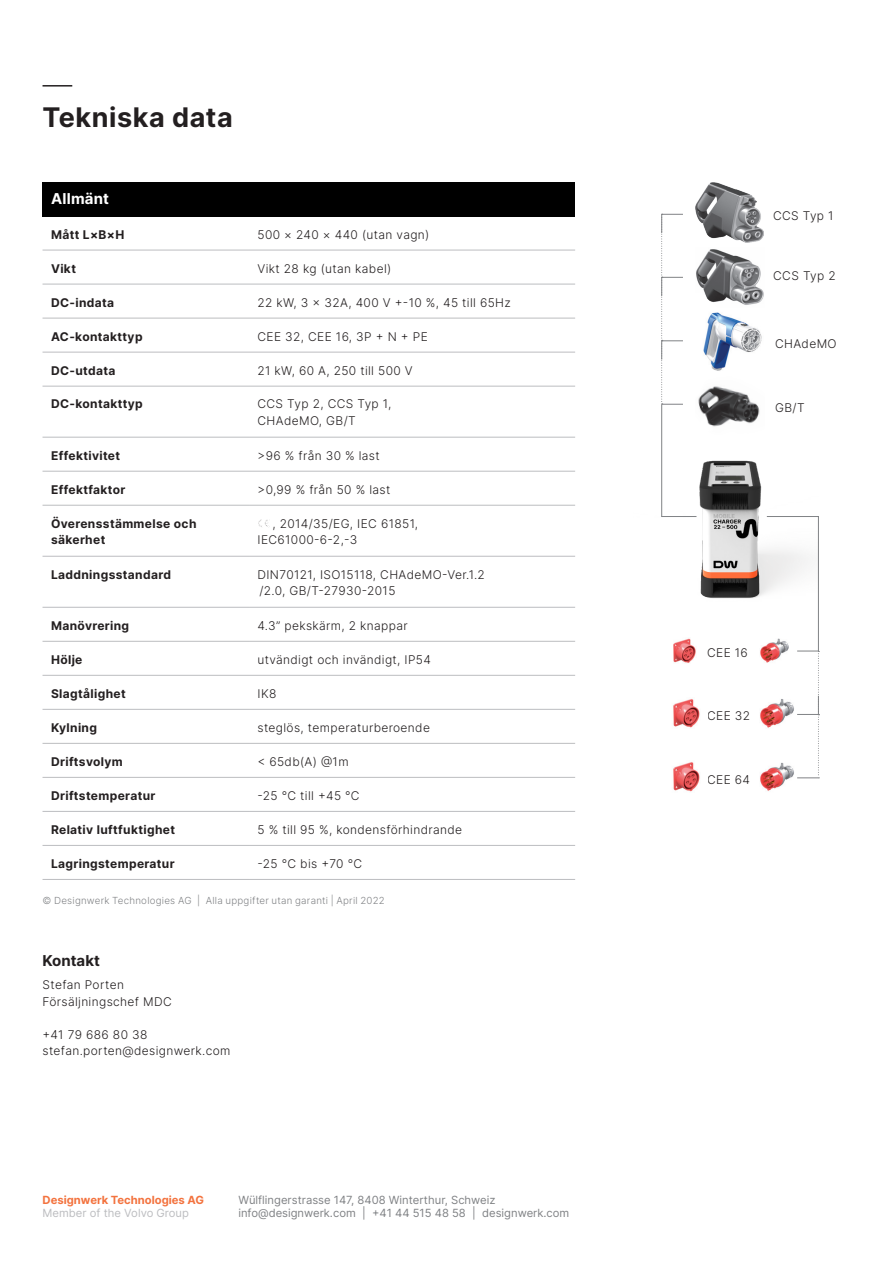
<style>
.page{position:relative;width:893px;height:1263px;background:#fff}
.page>*{position:absolute;margin:0;border:0;box-sizing:border-box;transform-origin:0 0}
.t1{font:700 27px "Inter";letter-spacing:.02em;color:#231f20}
.t2{font:700 15px "Inter";letter-spacing:.015em;color:#fff}
.t3{font:700 15px "Inter";color:#231f20}
.t4{font:300 12px/16.5px "Inter";letter-spacing:.03em;color:#231f20}
.t5{font:700 12px/16.5px "Inter";letter-spacing:.03em;color:#231f20}
.t6{font:11.25px/13.5px "Inter";color:#808285}
.t7{font:700 11.25px "Inter";color:#f3733f}
.t8{font:11.25px "Inter";color:#bcbdc0}
.t9{font:300 9.75px "Inter";letter-spacing:.025em;color:#808285}
</style>
<div class="page">
<img style="left:662px;top:438px;width:104px;height:161px">
<hr style="left:43px;top:85px;width:29px;height:2px;background:#231f20">
<div style="left:43px;top:182px;width:532px;height:34px;background:#000"></div>
<hr style="left:43px;top:709px;width:206px;height:1px;background:#bcbdc0">
<hr style="left:249px;top:709px;width:326px;height:1px;background:#bcbdc0">
<hr style="left:43px;top:250px;width:206px;height:1px;background:#bcbdc0">
<hr style="left:249px;top:250px;width:326px;height:1px;background:#bcbdc0">
<hr style="left:43px;top:284px;width:206px;height:1px;background:#bcbdc0">
<hr style="left:249px;top:284px;width:326px;height:1px;background:#bcbdc0">
<hr style="left:43px;top:318px;width:206px;height:1px;background:#bcbdc0">
<hr style="left:249px;top:318px;width:326px;height:1px;background:#bcbdc0">
<hr style="left:43px;top:352px;width:206px;height:1px;background:#bcbdc0">
<hr style="left:249px;top:352px;width:326px;height:1px;background:#bcbdc0">
<hr style="left:43px;top:386px;width:206px;height:1px;background:#bcbdc0">
<hr style="left:249px;top:386px;width:326px;height:1px;background:#bcbdc0">
<hr style="left:43px;top:471px;width:206px;height:1px;background:#bcbdc0">
<hr style="left:249px;top:471px;width:326px;height:1px;background:#bcbdc0">
<hr style="left:43px;top:437px;width:206px;height:1px;background:#bcbdc0">
<hr style="left:249px;top:437px;width:326px;height:1px;background:#bcbdc0">
<hr style="left:43px;top:505px;width:206px;height:1px;background:#bcbdc0">
<hr style="left:249px;top:505px;width:326px;height:1px;background:#bcbdc0">
<hr style="left:43px;top:556px;width:206px;height:1px;background:#bcbdc0">
<hr style="left:249px;top:556px;width:326px;height:1px;background:#bcbdc0">
<hr style="left:43px;top:607px;width:206px;height:1px;background:#bcbdc0">
<hr style="left:249px;top:607px;width:326px;height:1px;background:#bcbdc0">
<hr style="left:43px;top:641px;width:206px;height:1px;background:#bcbdc0">
<hr style="left:249px;top:641px;width:326px;height:1px;background:#bcbdc0">
<hr style="left:43px;top:675px;width:206px;height:1px;background:#bcbdc0">
<hr style="left:249px;top:675px;width:326px;height:1px;background:#bcbdc0">
<hr style="left:43px;top:743px;width:206px;height:1px;background:#bcbdc0">
<hr style="left:249px;top:743px;width:326px;height:1px;background:#bcbdc0">
<hr style="left:43px;top:777px;width:206px;height:1px;background:#bcbdc0">
<hr style="left:249px;top:777px;width:326px;height:1px;background:#bcbdc0">
<hr style="left:43px;top:811px;width:206px;height:1px;background:#bcbdc0">
<hr style="left:249px;top:811px;width:326px;height:1px;background:#bcbdc0">
<hr style="left:43px;top:845px;width:206px;height:1px;background:#bcbdc0">
<hr style="left:249px;top:845px;width:326px;height:1px;background:#bcbdc0">
<hr style="left:43px;top:879px;width:206px;height:1px;background:#bcbdc0">
<hr style="left:249px;top:879px;width:326px;height:1px;background:#bcbdc0">
<img style="left:673px;top:638px;width:23px;height:25px">
<hr style="left:661px;top:516px;width:35px;height:1px;background:#808285">
<svg style="left:766px;top:516px;width:53px;height:262px"></svg>
<img style="left:760px;top:638px;width:31px;height:28px">
<img style="left:673px;top:699px;width:27px;height:29px">
<img style="left:673px;top:762px;width:27px;height:30px">
<img style="left:760px;top:698px;width:35px;height:31px">
<img style="left:760px;top:762px;width:35px;height:29px">
<hr style="left:661px;top:404px;width:1px;height:113px;background:#808285">
<svg style="left:661px;top:214px;width:22px;height:191px"></svg>
<img style="left:696px;top:249px;width:68px;height:56px">
<img style="left:703px;top:312px;width:59px;height:59px">
<img style="left:698px;top:386px;width:62px;height:41px">
<img style="left:695px;top:182px;width:68px;height:61px">
<svg style="left:258px;top:519px;width:10px;height:8px"></svg>
<h1 class="t1" style="left:43px;top:97px;width:192px">Tekniska data</h1>
<p class="t2" style="left:51px;top:188px;width:59px">Allmänt</p>
<p class="t5" style="left:51px;top:226px;width:75px">Mått L×B×H</p>
<p class="t4" style="left:257px;top:226px;width:173px">500 × 240 × 440 (utan vagn)</p>
<p class="t5" style="left:51px;top:260px;width:26px">Vikt</p>
<p class="t4" style="left:257px;top:260px;width:135px">Vikt 28 kg (utan kabel)</p>
<p class="t5" style="left:51px;top:294px;width:65px">DC-indata</p>
<p class="t4" style="left:257px;top:294px;width:255px">22 kW, 3 x 32A, 400 V +-10 %, 45 till 65Hz</p>
<p class="t5" style="left:51px;top:328px;width:93px">AC-kontakttyp</p>
<p class="t4" style="left:257px;top:328px;width:172px">CEE 32, CEE 16, 3P + N + PE</p>
<p class="t5" style="left:51px;top:362px;width:66px">DC-utdata</p>
<p class="t4" style="left:257px;top:362px;width:157px">21 kW, 60 A, 250 till 500 V</p>
<p class="t5" style="left:51px;top:395px;width:93px">DC-kontakttyp</p>
<p class="t4" style="left:257px;top:395px;width:135px">CCS Typ 2, CCS Typ 1,<br>CHAdeMO, GB/T</p>
<p class="t5" style="left:51px;top:447px;width:71px">Effektivitet</p>
<p class="t4" style="left:257px;top:447px;width:124px">&gt;96 % från 30 % last</p>
<p class="t5" style="left:51px;top:481px;width:76px">Effektfaktor</p>
<p class="t4" style="left:257px;top:481px;width:134px">&gt;0,99 % från 50 % last</p>
<p class="t5" style="left:51px;top:515px;width:147px">Överensstämmelse och säkerhet</p>
<p class="t4" style="left:257px;top:515px;width:162px;text-indent:15px">, 2014/35/EG, IEC 61851,<br>IEC61000-6-2,-3</p>
<p class="t5" style="left:51px;top:566px;width:121px">Laddningsstandard</p>
<p class="t4" style="left:257px;top:566px;width:229px">DIN70121, ISO15118, CHAdeMO-Ver.1.2 /2.0, GB/T-27930-2015</p>
<p class="t5" style="left:51px;top:617px;width:80px">Manövrering</p>
<p class="t4" style="left:257px;top:617px;width:152px">4.3” pekskärm, 2 knappar</p>
<p class="t5" style="left:51px;top:651px;width:33px">Hölje</p>
<p class="t4" style="left:257px;top:651px;width:175px">utvändigt och invändigt, IP54</p>
<p class="t5" style="left:51px;top:685px;width:76px">Slagtålighet</p>
<p class="t4" style="left:257px;top:685px;width:20px">IK8</p>
<p class="t5" style="left:51px;top:719px;width:48px">Kylning</p>
<p class="t4" style="left:257px;top:719px;width:174px">steglös, temperaturberoende</p>
<p class="t5" style="left:51px;top:753px;width:73px">Driftsvolym</p>
<p class="t4" style="left:257px;top:753px;width:93px">&lt; 65db(A) @1m</p>
<p class="t5" style="left:51px;top:787px;width:106px">Driftstemperatur</p>
<p class="t4" style="left:257px;top:787px;width:104px">-25 °C till +45 °C</p>
<p class="t5" style="left:51px;top:821px;width:126px">Relativ luftfuktighet</p>
<p class="t4" style="left:257px;top:821px;width:206px">5 % till 95 %, kondensförhindrande</p>
<p class="t5" style="left:51px;top:855px;width:125px">Lagringstemperatur</p>
<p class="t4" style="left:258px;top:855px;width:106px">-25 °C bis +70 °C</p>
<p class="t9" style="left:43px;top:893px;width:344px">© Designwerk Technologies AG | Alla uppgifter utan garanti | April 2022</p>
<p class="t3" style="left:43px;top:949px;width:59px">Kontakt</p>
<p class="t4" style="left:43px;top:976px;width:131px">Stefan Porten<br>Försäljningschef MDC</p>
<p class="t4" style="left:43px;top:1026px;width:190px">+41 79 686 80 38 stefan.porten@designwerk.com</p>
<p class="t7" style="left:43px;top:1192px;width:163px">Designwerk Technologies AG</p>
<p class="t8" style="left:43px;top:1205px;width:148px">Member of the Volvo Group</p>
<p class="t6" style="left:238px;top:1193px;width:333px">Wülflingerstrasse 147, 8408 Winterthur, Schweiz info@designwerk.com | +41 44 515 48 58 | designwerk.com</p>
<p class="t4" style="left:773px;top:207px;width:62px">CCS Typ 1</p>
<p class="t4" style="left:773px;top:267px;width:64px">CCS Typ 2</p>
<p class="t4" style="left:775px;top:335px;width:63px">CHAdeMO</p>
<p class="t4" style="left:775px;top:399px;width:31px">GB/T</p>
<p class="t4" style="left:707px;top:644px;width:42px">CEE 16</p>
<p class="t4" style="left:707px;top:707px;width:44px">CEE 32</p>
<p class="t4" style="left:707px;top:771px;width:44px">CEE 64</p>
</div>
